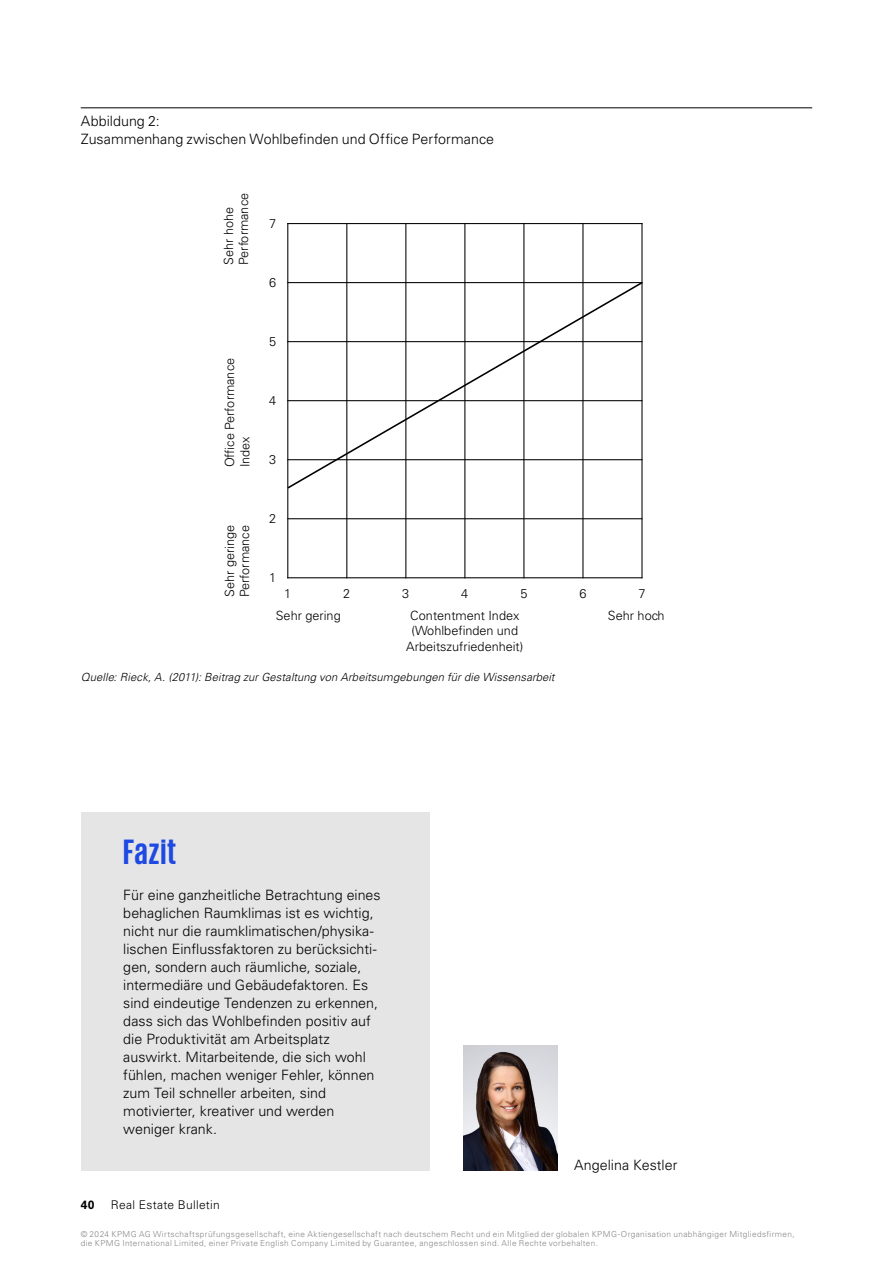
<style>
.page{position:relative;width:893px;height:1263px;background:#fff}
.page>*{position:absolute;margin:0;border:0;box-sizing:border-box;transform-origin:0 0}
.Infobox_Headline_Cobalt___KPMG_Bold_24pt{font:700 36px "KPMG";letter-spacing:.02em;color:#1e49e2}
.Copytext_schwarz___Univers_Light{font:300 14.25px/18px "Univers LT Std";color:#000}
.Titel_Zusätzliche_Informationen_weiss___{font:300 14.25px "Univers LT Std";color:#000}
.t1{font:300 12.75px/15.3px "Univers LT Std";color:#000}
.t2{font:300 12px "Univers LT Std";letter-spacing:.02em;color:#000}
.t3{font:700 12px "Univers LT Std";color:#000}
.t4{font:italic 300 11.25px "Univers LT Std";letter-spacing:.01em;color:#000}
.t5{font:300 8.25px/9px "Univers LT Std";letter-spacing:.045em;color:#878787}
</style>
<div class="page">
<img style="left:463px;top:1045px;width:94px;height:125px">
<hr style="left:346px;top:223px;width:1px;height:355px;background:#000">
<hr style="left:405px;top:223px;width:1px;height:355px;background:#000">
<hr style="left:464px;top:223px;width:1px;height:355px;background:#000">
<hr style="left:523px;top:223px;width:1px;height:355px;background:#000">
<hr style="left:582px;top:223px;width:1px;height:355px;background:#000">
<hr style="left:287px;top:518px;width:355px;height:1px;background:#000">
<hr style="left:287px;top:223px;width:1px;height:355px;background:#000">
<hr style="left:641px;top:223px;width:1px;height:355px;background:#000">
<hr style="left:287px;top:223px;width:355px;height:1px;background:#000">
<hr style="left:287px;top:577px;width:355px;height:1px;background:#000">
<svg style="left:287px;top:280px;width:356px;height:210px"></svg>
<div style="left:81px;top:812px;width:348px;height:358px;background:#e5e5e5"></div>
<hr style="left:81px;top:108px;width:731px;height:1px;background:#000">
<p class="Copytext_schwarz___Univers_Light" style="left:81px;top:112px;width:415px">Abbildung 2:<br>Zusammenhang zwischen Wohlbefinden und Office Performance</p>
<p class="t1" style="left:221px;top:265px;width:73px;rotate:-90deg">Sehr hohe<br>Performance</p>
<p class="t1" style="left:269px;top:216px;width:9px">7</p>
<p class="t1" style="left:269px;top:275px;width:9px">6</p>
<p class="t1" style="left:222px;top:467px;width:111px;rotate:-90deg">Office Performance<br>Index</p>
<p class="t1" style="left:222px;top:597px;width:74px;rotate:-90deg">Sehr geringe<br>Performance</p>
<p class="t1" style="left:269px;top:334px;width:9px">5</p>
<p class="t1" style="left:269px;top:393px;width:9px">4</p>
<p class="t1" style="left:269px;top:452px;width:9px">3</p>
<p class="t1" style="left:269px;top:511px;width:9px">2</p>
<p class="t1" style="left:269px;top:570px;width:9px">1</p>
<p class="t1" style="left:284px;top:585px;width:9px">1</p>
<p class="t1" style="left:343px;top:585px;width:9px">2</p>
<p class="t1" style="left:402px;top:585px;width:9px">3</p>
<p class="t1" style="left:461px;top:585px;width:9px">4</p>
<p class="t1" style="left:520px;top:585px;width:9px">5</p>
<p class="t1" style="left:579px;top:585px;width:9px">6</p>
<p class="t1" style="left:638px;top:585px;width:9px">7</p>
<p class="t1" style="left:276px;top:608px;width:67px">Sehr gering</p>
<p class="t1" style="left:406px;top:608px;width:118px;text-align:center">Contentment Index (Wohlbefinden und<br>Arbeitszufriedenheit)</p>
<p class="t1" style="left:608px;top:608px;width:58px">Sehr hoch</p>
<p class="t4" style="left:81px;top:670px;width:475px">Quelle: Rieck, A. (2011): Beitrag zur Gestaltung von Arbeitsumgebungen für die Wissensarbeit</p>
<p class="Infobox_Headline_Cobalt___KPMG_Bold_24pt" style="left:123px;top:834px;width:54px">Fazit</p>
<p class="Copytext_schwarz___Univers_Light" style="left:123px;top:886px;width:259px">Für eine ganzheitliche Betrachtung eines behaglichen Raumklimas ist es wichtig, nicht nur die raumklimatischen/physika&shy;lischen Einflussfaktoren zu berücksichti&shy;gen, sondern auch räumliche, soziale, intermediäre und Gebäudefaktoren. Es sind eindeutige Tendenzen zu erkennen, dass sich das Wohlbefinden positiv auf die Produktivität am Arbeitsplatz auswirkt. Mitarbeitende, die sich wohl fühlen, machen weniger Fehler, können zum Teil schneller arbeiten, sind motivierter, kreativer und werden weniger krank.</p>
<p class="Titel_Zusätzliche_Informationen_weiss___" style="left:574px;top:1156px;width:105px">Angelina Kestler</p>
<p class="t3" style="left:81px;top:1198px;width:15px">40</p>
<p class="t2" style="left:111px;top:1197px;width:110px">Real Estate Bulletin</p>
<p class="t5" style="left:81px;top:1229px;width:715px">© 2024 KPMG AG Wirtschaftsprüfungsgesellschaft, eine Aktiengesellschaft nach deutschem Recht und ein Mitglied der globalen KPMG-Organisation unabhängiger Mitgliedsfirmen, die KPMG International Limited, einer Private English Company Limited by Guarantee, angeschlossen sind. Alle Rechte vorbehalten.</p>
</div>
